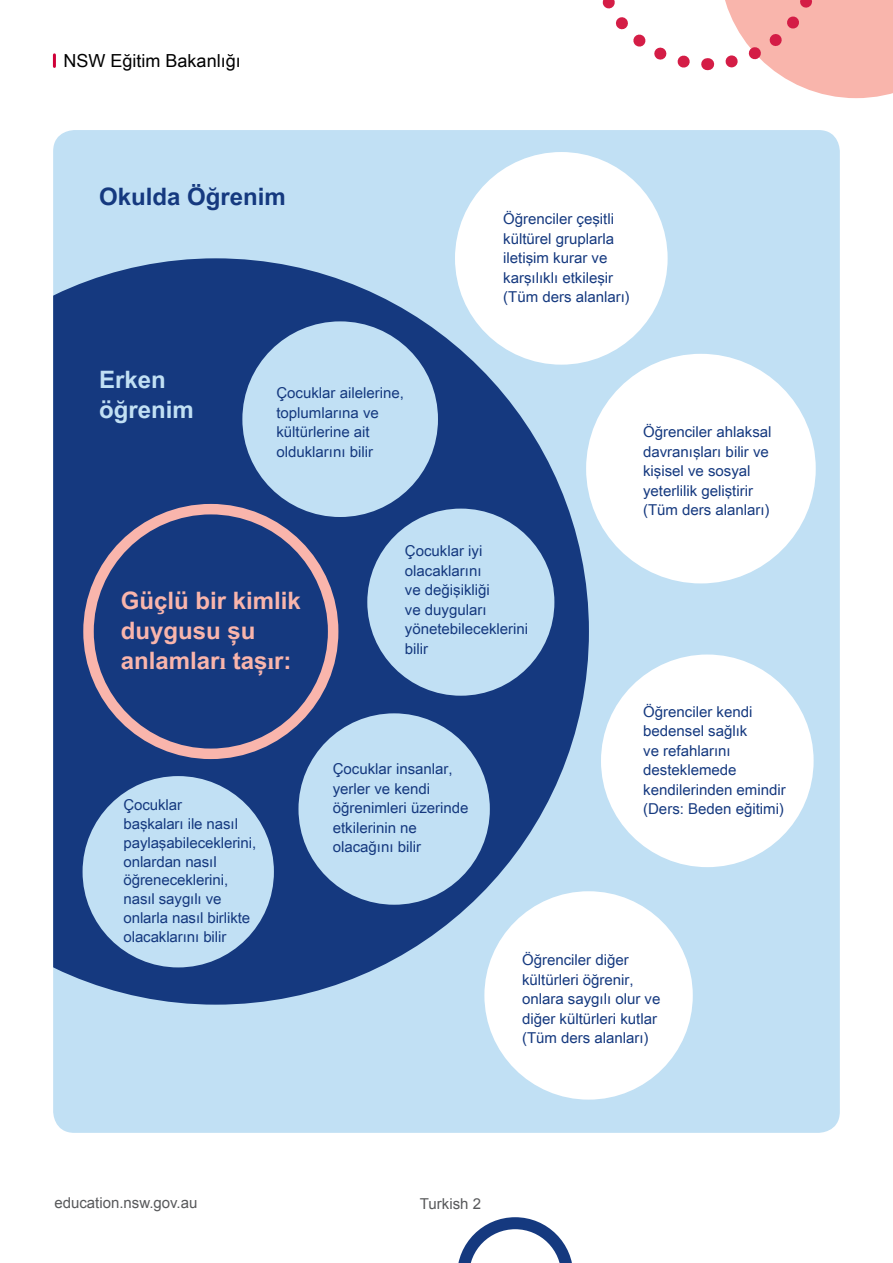
<style>
.page{position:relative;width:893px;height:1263px;background:#fff}
.page>*{position:absolute;margin:0;border:0;box-sizing:border-box;transform-origin:0 0}
.H2_pink{font:700 24px/30px "Arial Unicode MS";color:#f9b5ac}
.H2colour{font:700 24px "Arial Unicode MS";color:#15397f}
.H2_light_blue{font:700 24px/30px "Arial Unicode MS";color:#c1e0f4}
.t1{font:18px "Arial Unicode MS";color:#000}
.Bodytxt_1_blue{font:15px/19.5px "Arial Unicode MS";color:#15397f}
.t2{font:15px "Arial";color:#58595b}
</style>
<div class="page">
<div style="left:53px;top:130px;width:787px;height:1003px;background:#c1e0f4;border-radius:21px"></div>
<svg style="left:53px;top:258px;width:536px;height:747px;fill:#15397f"></svg>
<div style="left:83px;top:504px;width:255px;height:255px;border:10px solid #f9b5ac;border-radius:50%"></div>
<svg style="left:53px;top:55px;width:3px;height:11px"></svg>
<svg style="left:458px;top:1217px;width:114px;height:46px"></svg>
<svg style="left:602px;top:0;width:106px;height:71px"></svg>
<svg style="left:725px;top:0;width:168px;height:98px"></svg>
<div style="left:242px;top:321px;width:196px;height:196px;background:#c1e0f4;border-radius:50%"></div>
<div style="left:455px;top:152px;width:213px;height:213px;background:#fff;border-radius:50%"></div>
<div style="left:484px;top:891px;width:209px;height:208px;background:#fff;border-radius:50%"></div>
<div style="left:601px;top:654px;width:213px;height:213px;background:#fff;border-radius:50%"></div>
<div style="left:586px;top:354px;width:230px;height:229px;background:#fff;border-radius:50%"></div>
<div style="left:298px;top:713px;width:192px;height:192px;background:#c1e0f4;border-radius:50%"></div>
<div style="left:367px;top:509px;width:187px;height:187px;background:#c1e0f4;border-radius:50%"></div>
<div style="left:83px;top:776px;width:191px;height:191px;background:#c1e0f4;border-radius:50%"></div>
<p class="t1" style="left:64px;top:48px;width:179px">NSW Eğitim Bakanlığı</p>
<h2 class="H2colour" style="left:99px;top:179px;width:188px">Okulda Öğrenim</h2>
<p class="Bodytxt_1_blue" style="left:503px;top:209px;width:128px">Öğrenciler çeşitli kültürel gruplarla iletişim kurar ve karşılıklı etkileşir (Tüm ders alanları)</p>
<h2 class="H2_light_blue" style="left:99px;top:365px;width:96px">Erken öğrenim</h2>
<p class="Bodytxt_1_blue" style="left:276px;top:383px;width:129px">Çocuklar ailelerine, toplumlarına ve kültürlerine ait olduklarını bilir</p>
<h2 class="H2_pink" style="left:121px;top:586px;width:182px">Güçlü bir kimlik duygusu şu anlamları taşır:</h2>
<p class="Bodytxt_1_blue" style="left:405px;top:541px;width:125px">Çocuklar iyi olacaklarını<br>ve değişikliği<br>ve duyguları yönetebileceklerini bilir</p>
<p class="Bodytxt_1_blue" style="left:123px;top:795px;width:134px;line-height:18.8px">Çocuklar<br>başkaları ile nasıl paylaşabileceklerini, onlardan nasıl öğreneceklerini, nasıl saygılı ve onlarla nasıl birlikte olacaklarını bilir</p>
<p class="Bodytxt_1_blue" style="left:333px;top:759px;width:137px">Çocuklar insanlar, yerler ve kendi öğrenimleri üzerinde etkilerinin ne olacağını bilir</p>
<p class="Bodytxt_1_blue" style="left:643px;top:422px;width:130px">Öğrenciler ahlaksal davranışları bilir ve kişisel ve sosyal yeterlilik geliştirir (Tüm ders alanları)</p>
<p class="Bodytxt_1_blue" style="left:643px;top:701px;width:144px">Öğrenciler kendi bedensel sağlık<br>ve refahlarını desteklemede kendilerinden emindir (Ders: Beden eğitimi)</p>
<p class="Bodytxt_1_blue" style="left:522px;top:950px;width:140px">Öğrenciler diğer kültürleri öğrenir, onlara saygılı olur ve diğer kültürleri kutlar (Tüm ders alanları)</p>
<p class="t2" style="left:54px;top:1193px;width:145px">education.nsw.gov.au</p>
<p class="t2" style="left:420px;top:1194px;width:63px">Turkish 2</p>
</div>
